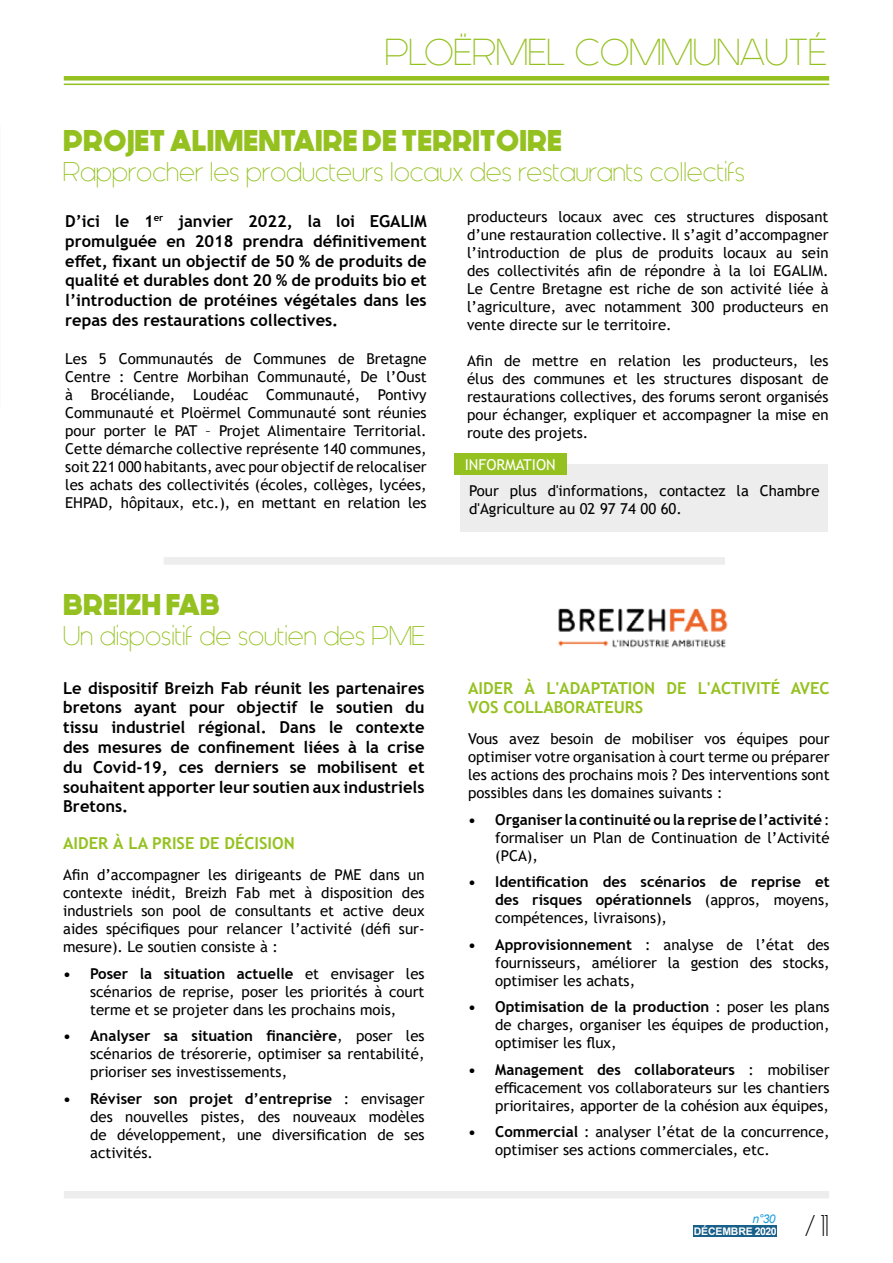
<style>
.page{position:relative;width:893px;height:1263px;background:#fff}
.page>*{position:absolute;margin:0;border:0;box-sizing:border-box;transform-origin:0 0}
.t1{font:37.5px "Generica";color:#94c11f}
.t2{font:700 30px "Generica";color:#94c11f}
.t3{font:30px "Generica";color:#000}
.t4{font:27px "Generica";color:#94c11f}
.t5{font:700 16.5px/19.8px "Trebuchet MS";color:#000;text-align:justify}
.t6{font:700 16.5px/19.8px "Trebuchet MS";color:#94c11f}
.t7{font:15px/18px "Trebuchet MS";color:#000;text-align:justify}
.t8{font:700 15px/18px "Trebuchet MS";color:#000;text-align:justify}
.t9{font:15px "Trebuchet MS";color:#fff}
.t10{font:italic 12px "Arial";color:#1b9dd9}
.t11{font:700 10.5px "Arial";letter-spacing:-.015em;color:#fff}
.s1{font-weight:700}
.s2{font-weight:400}
</style>
<div class="page">
<div style="left:64px;top:76px;width:765px;height:5px;background:#94c11f"></div>
<hr style="left:64px;top:84px;width:765px;height:1px;background:#94c11f">
<div style="left:164px;top:557px;width:561px;height:8px;background:#ededed"></div>
<img style="left:558px;top:608px;width:170px;height:40px">
<div style="left:461px;top:464px;width:367px;height:67px;background:#ededed"></div>
<div style="left:454px;top:453px;width:113px;height:21px;background:#94c11f"></div>
<div style="left:64px;top:1191px;width:765px;height:7px;background:#ededed"></div>
<div style="left:693px;top:1225px;width:84px;height:12px;background:#185f89"></div>
<h1 class="t1" style="left:385px;top:29px;width:444px">PLOËRMEL COMMUNAUTÉ</h1>
<h2 class="t2" style="left:63px;top:122px;width:501px">PROJET ALIMENTAIRE DE TERRITOIRE</h2>
<h3 class="t4" style="left:63px;top:155px;width:683px">Rapprocher les producteurs locaux des restaurants collectifs</h3>
<p class="t5" style="left:65px;top:211px;width:363px">D’ici le 1<sup>er</sup> janvier 2022, la loi EGALIM promulguée en 2018 prendra définitivement effet, fixant un objectif de 50 % de produits de qualité et durables dont 20 % de produits bio et l’introduction de protéines végétales dans les repas des restaurations collectives.</p>
<p class="t7" style="left:65px;top:349px;width:363px">Les 5 Communautés de Communes de Bretagne Centre : Centre Morbihan Communauté, De l’Oust à Brocéliande, Loudéac Communauté, Pontivy Communauté et Ploërmel Communauté sont réunies pour porter le PAT – Projet Alimentaire Territorial.<br>Cette démarche collective représente 140 communes, soit 221 000 habitants, avec pour objectif de relocaliser les achats des collectivités (écoles, collèges, lycées, EHPAD, hôpitaux, etc.), en mettant en relation les</p>
<p class="t7" style="left:467px;top:207px;width:363px">producteurs locaux avec ces structures disposant d’une restauration collective. Il s’agit d’accompagner l’introduction de plus de produits locaux au sein des collectivités afin de répondre à la loi EGALIM.<br>Le Centre Bretagne est riche de son activité liée à l’agriculture, avec notamment 300 producteurs en vente directe sur le territoire.</p>
<p class="t7" style="left:467px;top:351px;width:363px">Afin de mettre en relation les producteurs, les élus des communes et les structures disposant de restaurations collectives, des forums seront organisés pour échanger, expliquer et accompagner la mise en route des projets.</p>
<p class="t9" style="left:465px;top:455px;width:93px">INFORMATION</p>
<p class="t7" style="left:469px;top:482px;width:352px">Pour plus d'informations, contactez la Chambre d'Agriculture au 02 97 74 00 60.</p>
<h2 class="t2" style="left:63px;top:587px;width:159px">BREIZH FAB</h2>
<h3 class="t4" style="left:63px;top:619px;width:364px">Un dispositif de soutien des PME</h3>
<p class="t5" style="left:63px;top:678px;width:363px">Le dispositif Breizh Fab réunit les partenaires bretons ayant pour objectif le soutien du tissu industriel régional. Dans le contexte des mesures de confinement liées à la crise du Covid-19, ces derniers se mobilisent et souhaitent apporter leur soutien aux industriels Bretons.</p>
<p class="t6" style="left:63px;top:833px;width:233px">AIDER À LA PRISE DE DÉCISION</p>
<p class="t7" style="left:63px;top:865px;width:363px">Afin d’accompagner les dirigeants de PME dans un contexte inédit, Breizh Fab met à disposition des industriels son pool de consultants et active deux aides spécifiques pour relancer l’activité (défi sur&shy;mesure). Le soutien consiste à :</p>
<p class="t7" style="left:90px;top:964px;width:336px;text-indent:-27px"><span class="s1">• Poser la situation actuelle</span> et envisager les scénarios de reprise, poser les priorités à court terme et se projeter dans les prochains mois,</p>
<p class="t7" style="left:90px;top:1026px;width:336px;text-indent:-27px"><span class="s1">• Analyser sa situation financière</span>, poser les scénarios de trésorerie, optimiser sa rentabilité, prioriser ses investissements,</p>
<p class="t7" style="left:90px;top:1089px;width:336px;text-indent:-27px"><span class="s1">• Réviser son projet d’entreprise</span> : envisager des nouvelles pistes, des nouveaux modèles de développement, une diversification de ses activités.</p>
<p class="t6" style="left:468px;top:678px;width:363px">AIDER À L'ADAPTATION DE L'ACTIVITÉ AVEC<br>VOS COLLABORATEURS</p>
<p class="t7" style="left:468px;top:730px;width:363px">Vous avez besoin de mobiliser vos équipes pour optimiser votre organisation à court terme ou préparer les actions des prochains mois ? Des interventions sont possibles dans les domaines suivants :</p>
<p class="t7" style="left:495px;top:810px;width:336px;text-indent:-27px"><span class="s1">• Organiser la continuité ou la reprise de l’activité</span> : formaliser un Plan de Continuation de l’Activité (PCA),</p>
<p class="t8" style="left:495px;top:873px;width:336px;text-indent:-27px">• Identification des scénarios de reprise et des risques opérationnels <span class="s2">(appros, moyens, compétences, livraisons),</span></p>
<p class="t7" style="left:495px;top:935px;width:336px;text-indent:-27px"><span class="s1">• Approvisionnement</span> : analyse de l’état des fournisseurs, améliorer la gestion des stocks, optimiser les achats,</p>
<p class="t7" style="left:495px;top:998px;width:336px;text-indent:-27px"><span class="s1">• Optimisation de la production</span> : poser les plans de charges, organiser les équipes de production, optimiser les flux,</p>
<p class="t7" style="left:495px;top:1060px;width:336px;text-indent:-27px"><span class="s1">• Management des collaborateurs</span> : mobiliser efficacement vos collaborateurs sur les chantiers prioritaires, apporter de la cohésion aux équipes,</p>
<p class="t7" style="left:495px;top:1123px;width:336px;text-indent:-27px"><span class="s1">• Commercial</span> : analyser l’état de la concurrence, optimiser ses actions commerciales, etc.</p>
<p class="t10" style="left:753px;top:1211px;width:25px">n°30</p>
<p class="t11" style="left:694px;top:1224px;width:84px">DÉCEMBRE 2020</p>
<h2 class="t3" style="left:807px;top:1207px;width:24px">/ 11</h2>
</div>
